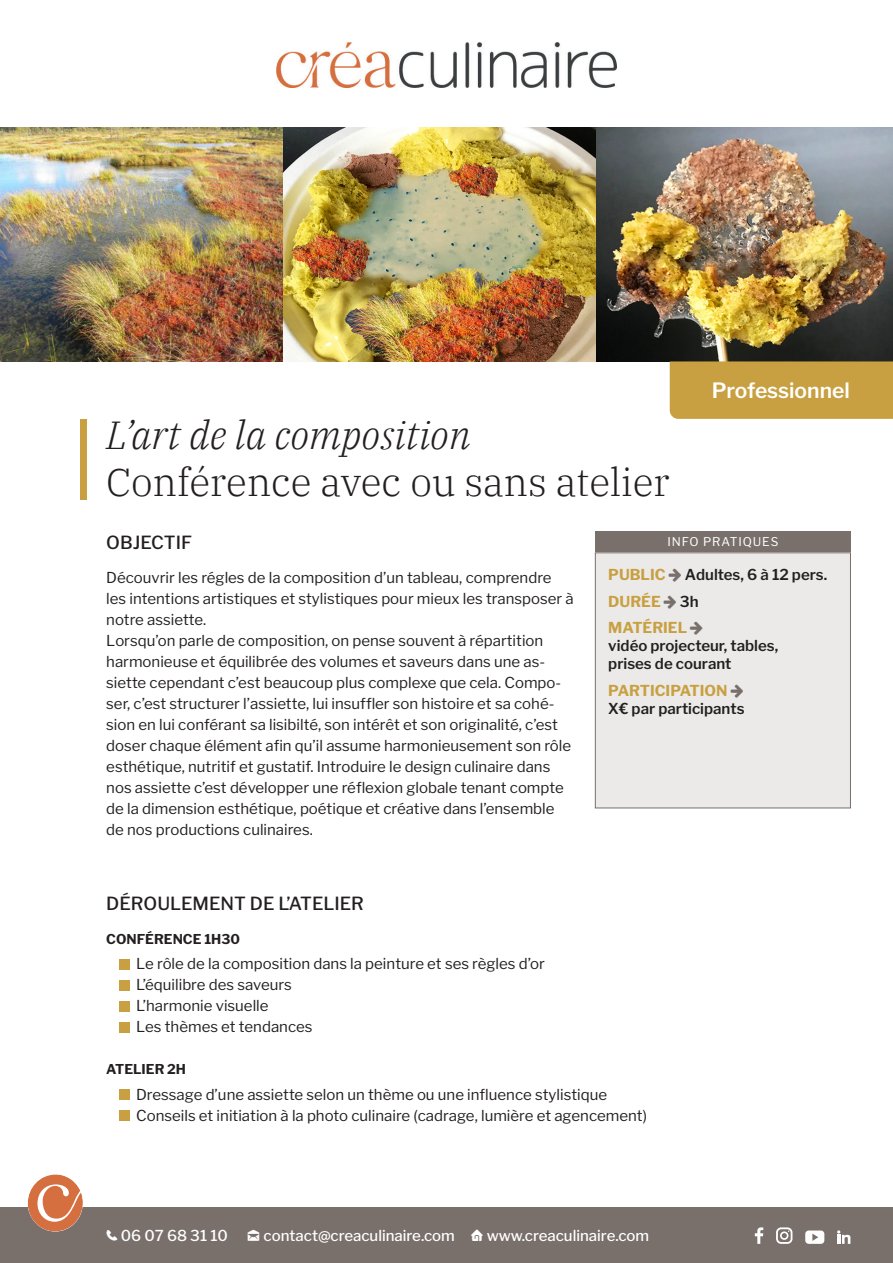
<style>
.page{position:relative;width:893px;height:1263px;background:#fff}
.page>*{position:absolute;margin:0;border:0;box-sizing:border-box;transform-origin:0 0}
.Titre{font:300 39px "IBM Plex Serif";color:#231f20}
.Titre-2{font:italic 300 39px "IBM Plex Serif";color:#231f20}
.t1{font:600 21px "Libre Franklin";color:#fff}
.Sous_titre{font:500 18px "Libre Franklin";color:#231f20}
.Courant{font:15px/21px "Libre Franklin";color:#231f20}
.Courant_retrait_1{font:15px "Libre Franklin";color:#231f20}
.Info_pratiques{font:600 15px/18px "Libre Franklin";color:#231f20}
.t2{font:500 15px "Libre Franklin";color:#fff}
.Info_pratiques-2{font:700 15px "Libre Franklin";color:#c8a041}
.Inter_titre{font:700 13.5px "Libre Franklin";color:#231f20}
.Info_pratiques-3{font:12px "Libre Franklin";letter-spacing:.075em;color:#fff}
.s1{font-weight:700;color:#c8a041}
.s2{font-family:"Breezi Icon Set";font-weight:400}
</style>
<div class="page">
<img style="left:276px;top:43px;width:341px;height:44px">
<div style="left:0;top:1208px;width:893px;height:55px;background:#79706c"></div>
<svg style="left:28px;top:1174px;width:55px;height:57px"></svg>
<svg style="left:755px;top:1227px;width:8px;height:17px"></svg>
<svg style="left:776px;top:1227px;width:16px;height:17px"></svg>
<svg style="left:805px;top:1230px;width:19px;height:14px"></svg>
<svg style="left:837px;top:1230px;width:13px;height:14px"></svg>
<img style="left:595px;top:128px;width:298px;height:233px">
<img style="left:283px;top:128px;width:312px;height:233px">
<img style="left:0;top:128px;width:283px;height:233px">
<div style="left:595px;top:531px;width:255px;height:22px;background:#79706c"></div>
<div style="left:119px;top:959px;width:11px;height:10px;background:#c8a041"></div>
<div style="left:119px;top:980px;width:11px;height:10px;background:#c8a041"></div>
<div style="left:119px;top:1001px;width:11px;height:10px;background:#c8a041"></div>
<div style="left:119px;top:1022px;width:11px;height:10px;background:#c8a041"></div>
<div style="left:119px;top:1089px;width:11px;height:11px;background:#c8a041"></div>
<div style="left:119px;top:1110px;width:11px;height:11px;background:#c8a041"></div>
<div style="left:595px;top:553px;width:255px;height:255px;background:#ebeae9"></div>
<div style="left:595px;top:553px;width:256px;height:255px;border:1px solid #79706c"></div>
<div style="left:81px;top:419px;width:6px;height:81px;background:#c8a041"></div>
<div style="left:670px;top:361px;width:223px;height:58px;background:#c8a041"></div>
<p class="Titre-2" style="left:106px;top:406px;width:366px">L’art de la composition</p>
<p class="Titre" style="left:106px;top:453px;width:565px">Conférence avec ou sans atelier</p>
<p class="t1" style="left:712px;top:378px;width:140px">Professionnel</p>
<p class="Sous_titre" style="left:106px;top:532px;width:87px">OBJECTIF</p>
<p class="Courant" style="left:106px;top:567px;width:469px">Découvrir les régles de la composition d’un tableau, comprendre les intentions artistiques et stylistiques pour mieux les transposer à notre assiette.</p>
<p class="Courant" style="left:106px;top:630px;width:466px">Lorsqu’on parle de composition, on pense souvent à répartition harmonieuse et équilibrée des volumes et saveurs dans une as&shy;siette cependant c’est beaucoup plus complexe que cela. Compo&shy;ser, c’est structurer l’assiette, lui insuffler son histoire et sa cohé&shy;sion en lui conférant sa lisibilté, son intérêt et son originalité, c’est doser chaque élément afin qu’il assume harmonieusement son rôle esthétique, nutritif et gustatif. Introduire le design culinaire dans nos assiette c’est développer une réflexion globale tenant compte de la dimension esthétique, poétique et créative dans l’ensemble de nos productions culinaires.</p>
<p class="Info_pratiques-3" style="left:667px;top:535px;width:113px">INFO PRATIQUES</p>
<p class="Info_pratiques-2" style="left:608px;top:566px;width:59px">PUBLIC</p>
<p class="Info_pratiques" style="left:685px;top:566px;width:144px">Adultes, 6 à 12 pers.</p>
<p class="Info_pratiques-2" style="left:608px;top:592px;width:54px">DURÉE</p>
<p class="Info_pratiques" style="left:680px;top:592px;width:20px">3h</p>
<p class="Info_pratiques" style="left:608px;top:619px;width:172px"><span class="s1">MATÉRIEL<br></span>vidéo projecteur, tables, prises de courant</p>
<p class="Info_pratiques" style="left:608px;top:681px;width:138px"><span class="s1">PARTICIPATION<br></span>X€ par participants</p>
<p class="Sous_titre" style="left:106px;top:893px;width:259px">DÉROULEMENT DE L’ATELIER</p>
<p class="Inter_titre" style="left:106px;top:931px;width:135px">CONFÉRENCE 1H30</p>
<p class="Courant_retrait_1" style="left:136px;top:955px;width:410px">Le rôle de la composition dans la peinture et ses règles d’or</p>
<p class="Courant_retrait_1" style="left:136px;top:976px;width:157px">L’équilibre des saveurs</p>
<p class="Courant_retrait_1" style="left:136px;top:997px;width:134px">L’harmonie visuelle</p>
<p class="Courant_retrait_1" style="left:136px;top:1018px;width:178px">Les thèmes et tendances</p>
<p class="Inter_titre" style="left:106px;top:1061px;width:81px">ATELIER 2H</p>
<p class="Courant_retrait_1" style="left:136px;top:1085px;width:473px">Dressage d’une assiette selon un thème ou une influence stylistique</p>
<p class="Courant_retrait_1" style="left:136px;top:1106px;width:512px">Conseils et initiation à la photo culinaire (cadrage, lumière et agencement)</p>
<p class="t2" style="left:106px;top:1226px;width:123px"><span class="s2">A</span> 06 07 68 31 10</p>
<p class="t2" style="left:247px;top:1226px;width:404px"><span class="s2">M</span> contact@creaculinaire.com <span class="s2">h</span> www.creaculinaire.com</p>
</div>
